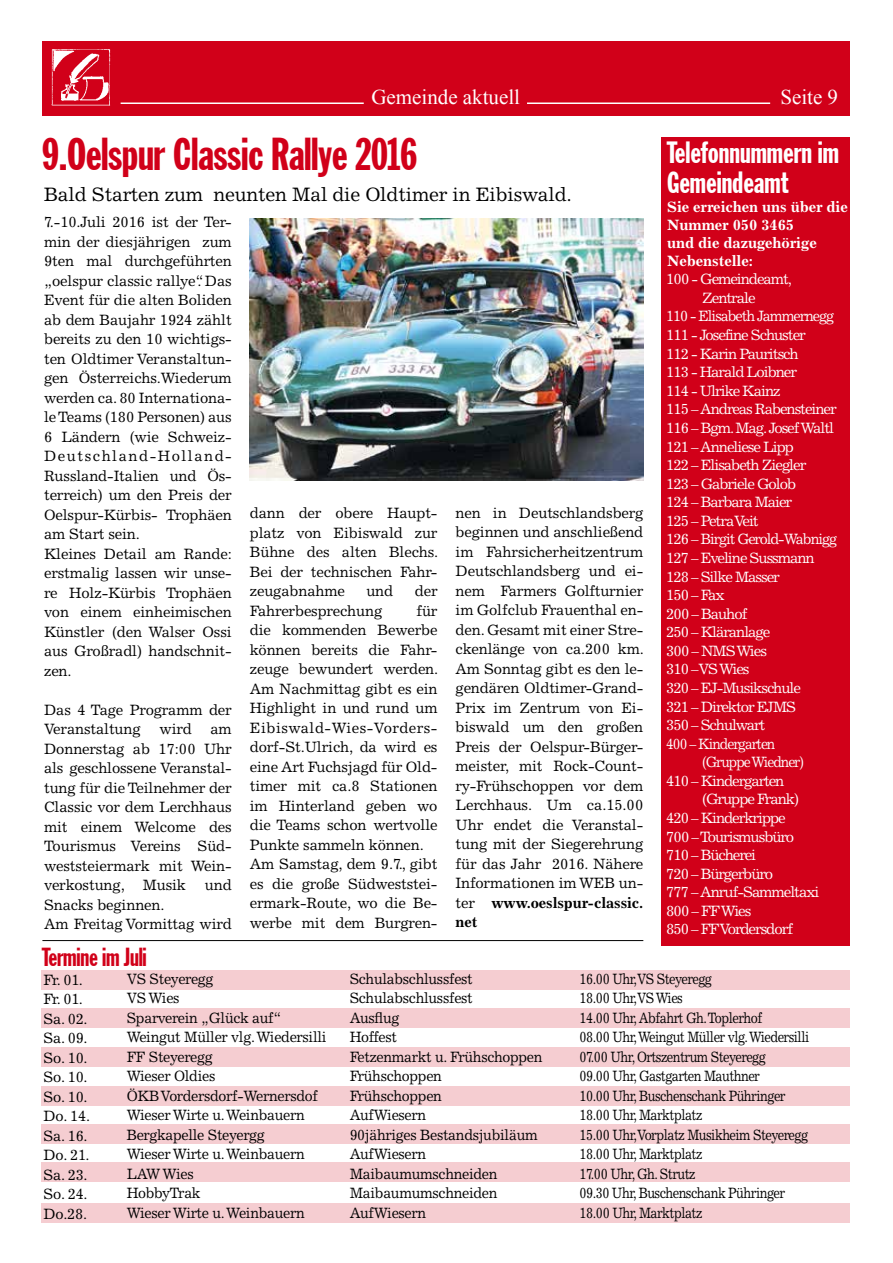
<style>
.page{position:relative;width:893px;height:1263px;background:#fff}
.page>*{position:absolute;margin:0;border:0;box-sizing:border-box;transform-origin:0 0}
.t1{font:extra-condensed 45px "Franklin Gothic";letter-spacing:-.01em;color:#d10019}
.t2{font:extra-condensed 30px/30px "Franklin Gothic";color:#fff}
.t3{font:extra-condensed 25.5px "Franklin Gothic";letter-spacing:-.01em;color:#d10019}
.t4{font:21px "Times New Roman";color:#fff}
.t5{font:19.5px "Excelsior LT Std";letter-spacing:-.01em;color:#000}
.t6{font:15px/19.5px "Excelsior LT Std";letter-spacing:-.01em;color:#000}
.t7{font:15px "Excelsior LT Std";letter-spacing:-.07em;color:#fff}
.t8{font:15px/19.5px "Excelsior LT Std";letter-spacing:-.01em;color:#000;scale:.95 1}
.t9{font:15px/19.5px "Excelsior LT Std";letter-spacing:-.04em;color:#000;scale:.85 1}
.t10{font:700 15px/18px "Excelsior LT Std";letter-spacing:-.01em;color:#fff}
.t11{font:15px "Excelsior LT Std";letter-spacing:-.07em;color:#fff;scale:.92 1}
.t12{font:15px "Excelsior LT Std";letter-spacing:-.07em;color:#fff;scale:.96 1}
.s1{font-weight:700}
</style>
<div class="page">
<div style="left:42px;top:42px;width:808px;height:74px;background:#d10019"></div>
<img style="left:51px;top:49px;width:60px;height:57px">
<hr style="left:527px;top:102px;width:243px;height:2px;background:#fff">
<hr style="left:121px;top:102px;width:243px;height:2px;background:#fff">
<img style="left:250px;top:218px;width:393px;height:263px">
<div style="left:661px;top:137px;width:189px;height:808px;background:#d10019"></div>
<div style="left:41px;top:970px;width:809px;height:19px;background:#f5cdd1"></div>
<div style="left:41px;top:1008px;width:809px;height:20px;background:#f5cdd1"></div>
<div style="left:41px;top:1048px;width:809px;height:19px;background:#f5cdd1"></div>
<div style="left:41px;top:1086px;width:809px;height:19px;background:#f5cdd1"></div>
<div style="left:41px;top:1124px;width:809px;height:19px;background:#f5cdd1"></div>
<div style="left:41px;top:1163px;width:809px;height:19px;background:#f5cdd1"></div>
<div style="left:41px;top:1203px;width:809px;height:19px;background:#f5cdd1"></div>
<hr style="left:42px;top:940px;width:601px;height:1px;background:#000">
<h3 class="t4" style="left:371px;top:83px;width:150px">Gemeinde aktuell</h3>
<h3 class="t4" style="left:780px;top:83px;width:59px">Seite 9</h3>
<h1 class="t1" style="left:42px;top:130px;width:377px">9.Oelspur Classic Rallye 2016</h1>
<p class="t6" style="left:44px;top:212px;width:189px">7.-10.Juli 2016 ist der Ter&shy;min der diesjährigen zum<br>9ten mal durchgeführten „oelspur classic rallye“. Das<br>Event für die alten Boliden ab dem Baujahr 1924 zählt bereits zu den 10 wichtigs&shy;ten Oldtimer Veranstaltun&shy;gen Österreichs.Wiederum werden ca. 80 Internationa&shy;le Teams (180 Personen) aus<br>6 Ländern (wie Schweiz-<br>Deutschland-Holland-<br>Russland-Italien und Ös&shy;terreich) um den Preis der<br>Oelspur-Kürbis- Trophäen am Start sein.<br>Kleines Detail am Rande: erstmalig lassen wir unse&shy;re Holz-Kürbis Trophäen von einem einheimischen<br>Künstler (den Walser Ossi aus Großradl) handschnit&shy;zen.</p>
<p class="t6" style="left:44px;top:700px;width:189px;text-align:justify">Das 4 Tage Programm der Veranstaltung wird am Donnerstag ab 17:00 Uhr als geschlossene Veranstal&shy;tung für die Teilnehmer der Classic vor dem Lerchhaus mit einem Welcome des Tourismus Vereins Süd&shy;weststeiermark mit Wein&shy;verkostung, Musik</p>
<h3 class="t5" style="left:44px;top:183px;width:529px">Bald Starten zum neunten Mal die Oldtimer in Eibiswald.</h3>
<p class="t6" style="left:456px;top:503px;width:190px;text-align:justify">nen in Deutschlandsberg beginnen und anschließend im Fahrsicherheitzentrum Deutschlandsberg und ei&shy;nem Farmers Golfturnier im Golfclub Frauenthal en&shy;den. Gesamt mit einer Stre&shy;ckenlänge von ca.200 km.<br>Am Sonntag gibt es den le&shy;gendären Oldtimer-Grand-Prix im Zentrum von Ei&shy;biswald um den großen Preis der Oelspur-Bürger&shy;meister, mit Rock-Count&shy;ry-Frühschoppen vor dem Lerchhaus. Um ca.15.00<br>Uhr endet die Veranstal&shy;tung mit der Siegerehrung für das Jahr 2016. Nähere Informationen im WEB un&shy;ter <span class="s1">www.oeslspur-classic. net</span></p>
<p class="t6" style="left:250px;top:503px;width:190px;text-align:justify">dann der obere Haupt&shy;platz von Eibiswald zur Bühne des alten Blechs.<br>Bei der technischen Fahr&shy;zeugabnahme</p>
<p class="t6" style="left:366px;top:581px;width:28px">und</p>
<p class="t6" style="left:415px;top:581px;width:24px">der</p>
<p class="t6" style="left:250px;top:601px;width:134px">Fahrerbesprechung</p>
<p class="t6" style="left:250px;top:601px;width:190px;text-indent:167px">für die kommenden Bewerbe können bereits die Fahr&shy;zeuge bewundert werden.<br>Am Nachmittag gibt es ein<br>Highlight in und rund um<br>Eibiswald-Wies-Vorders&shy;dorf-St.Ulrich, da wird es eine Art Fuchsjagd für Old&shy;timer mit ca.8 Stationen im Hinterland geben wo die Teams schon wertvolle<br>Punkte sammeln können.<br>Am Samstag, dem 9.7., gibt es die große Südweststei&shy;ermark-Route, wo die Be&shy;werbe mit dem Burgren-</p>
<p class="t6" style="left:205px;top:875px;width:28px">und</p>
<p class="t6" style="left:44px;top:895px;width:189px">Snacks beginnen.<br>Am Freitag Vormittag wird</p>
<h3 class="t3" style="left:42px;top:944px;width:106px">Termine im Juli</h3>
<h2 class="t2" style="left:667px;top:138px;width:173px">Telefonnummern im<br>Gemeindeamt</h2>
<p class="t10" style="left:667px;top:198px;width:182px">Sie erreichen uns über die<br>Nummer 050 3465<br>und die dazugehörige<br>Nebenstelle:</p>
<p class="t7" style="left:666px;top:270px;width:127px">100 - Gemeindeamt,</p>
<p class="t7" style="left:702px;top:289px;width:55px">Zentrale</p>
<p class="t12" style="left:666px;top:308px;width:176px">110 - Elisabeth Jammernegg</p>
<p class="t7" style="left:666px;top:326px;width:141px">111 - Josefine Schuster</p>
<p class="t7" style="left:666px;top:345px;width:134px">112 - Karin Pauritsch</p>
<p class="t7" style="left:666px;top:363px;width:132px">113 - Harald Loibner</p>
<p class="t7" style="left:666px;top:382px;width:116px">114 - Ulrike Kainz</p>
<p class="t7" style="left:666px;top:400px;width:172px">115 – Andreas Rabensteiner</p>
<p class="t7" style="left:666px;top:419px;width:170px">116 – Bgm. Mag. Josef Waltl</p>
<p class="t7" style="left:666px;top:438px;width:129px">121 – Anneliese Lipp</p>
<p class="t7" style="left:666px;top:456px;width:142px">122 – Elisabeth Ziegler</p>
<p class="t7" style="left:666px;top:475px;width:132px">123 – Gabriele Golob</p>
<p class="t7" style="left:666px;top:493px;width:128px">124 – Barbara Maier</p>
<p class="t7" style="left:666px;top:512px;width:94px">125 – Petra Veit</p>
<p class="t7" style="left:666px;top:530px;width:173px">126 – Birgit Gerold-Wabnigg</p>
<p class="t7" style="left:666px;top:549px;width:150px">127 – Eveline Sussmann</p>
<p class="t7" style="left:666px;top:568px;width:115px">128 – Silke Masser</p>
<p class="t7" style="left:666px;top:586px;width:60px">150 – Fax</p>
<p class="t7" style="left:666px;top:605px;width:83px">200 – Bauhof</p>
<p class="t7" style="left:666px;top:623px;width:106px">250 – Kläranlage</p>
<p class="t7" style="left:666px;top:642px;width:102px">300 – NMS Wies</p>
<p class="t7" style="left:666px;top:660px;width:85px">310 – VS Wies</p>
<p class="t7" style="left:666px;top:679px;width:136px">320 – EJ-Musikschule</p>
<p class="t7" style="left:666px;top:698px;width:132px">321 – Direktor EJMS</p>
<p class="t7" style="left:666px;top:716px;width:101px">350 – Schulwart</p>
<p class="t11" style="left:666px;top:735px;width:120px">400 – Kindergarten</p>
<p class="t11" style="left:702px;top:753px;width:112px">(Gruppe Wiedner)</p>
<p class="t7" style="left:666px;top:772px;width:120px">410 – Kindergarten</p>
<p class="t7" style="left:702px;top:791px;width:98px">(Gruppe Frank)</p>
<p class="t7" style="left:666px;top:809px;width:121px">420 – Kinderkrippe</p>
<p class="t7" style="left:666px;top:828px;width:130px">700 – Tourismusbüro</p>
<p class="t7" style="left:666px;top:846px;width:92px">710 – Bücherei</p>
<p class="t7" style="left:666px;top:865px;width:109px">720 – Bürgerbüro</p>
<p class="t7" style="left:666px;top:883px;width:155px">777 – Anruf-Sammeltaxi</p>
<p class="t7" style="left:666px;top:902px;width:87px">800 – FF Wies</p>
<p class="t7" style="left:666px;top:921px;width:129px">850 – FF Vordersdorf</p>
<p class="t8" style="left:350px;top:969px;width:204px">Schulabschlussfest<br>Schulabschlussfest<br>Ausflug<br>Hoffest<br>Fetzenmarkt u. Frühschoppen<br>Frühschoppen<br>Frühschoppen<br>AufWiesern<br>90jähriges Bestandsjubiläum<br>AufWiesern<br>Maibaumumschneiden<br>Maibaumumschneiden<br>AufWiesern</p>
<p class="t6" style="left:44px;top:970px;width:48px">Fr. 01.<br>Fr. 01.<br>Sa. 02.<br>Sa. 09.<br>So. 10.<br>So. 10.<br>So. 10.<br>Do. 14.<br>Sa. 16.<br>Do. 21.<br>Sa. 23.<br>So. 24.<br>Do.28.</p>
<p class="t9" style="left:580px;top:969px;width:272px">16.00 Uhr, VS Steyeregg<br>18.00 Uhr, VS Wies<br>14.00 Uhr, Abfahrt Gh. Toplerhof<br>08.00 Uhr, Weingut Müller vlg. Wiedersilli<br>07.00 Uhr, Ortszentrum Steyeregg<br>09.00 Uhr, Gastgarten Mauthner<br>10.00 Uhr, Buschenschank Pühringer<br>18.00 Uhr, Marktplatz<br>15.00 Uhr, Vorplatz Musikheim Steyeregg<br>18.00 Uhr, Marktplatz<br>17.00 Uhr, Gh. Strutz<br>09.30 Uhr, Buschenschank Pühringer<br>18.00 Uhr, Marktplatz</p>
<p class="t8" style="left:127px;top:969px;width:212px">VS Steyeregg<br>VS Wies<br>Sparverein „Glück auf“<br>Weingut Müller vlg. Wiedersilli<br>FF Steyeregg<br>Wieser Oldies<br>ÖKB Vordersdorf-Wernersdof<br>Wieser Wirte u. Weinbauern<br>Bergkapelle Steyergg<br>Wieser Wirte u. Weinbauern<br>LAW Wies<br>HobbyTrak<br>Wieser Wirte u. Weinbauern</p>
</div>
